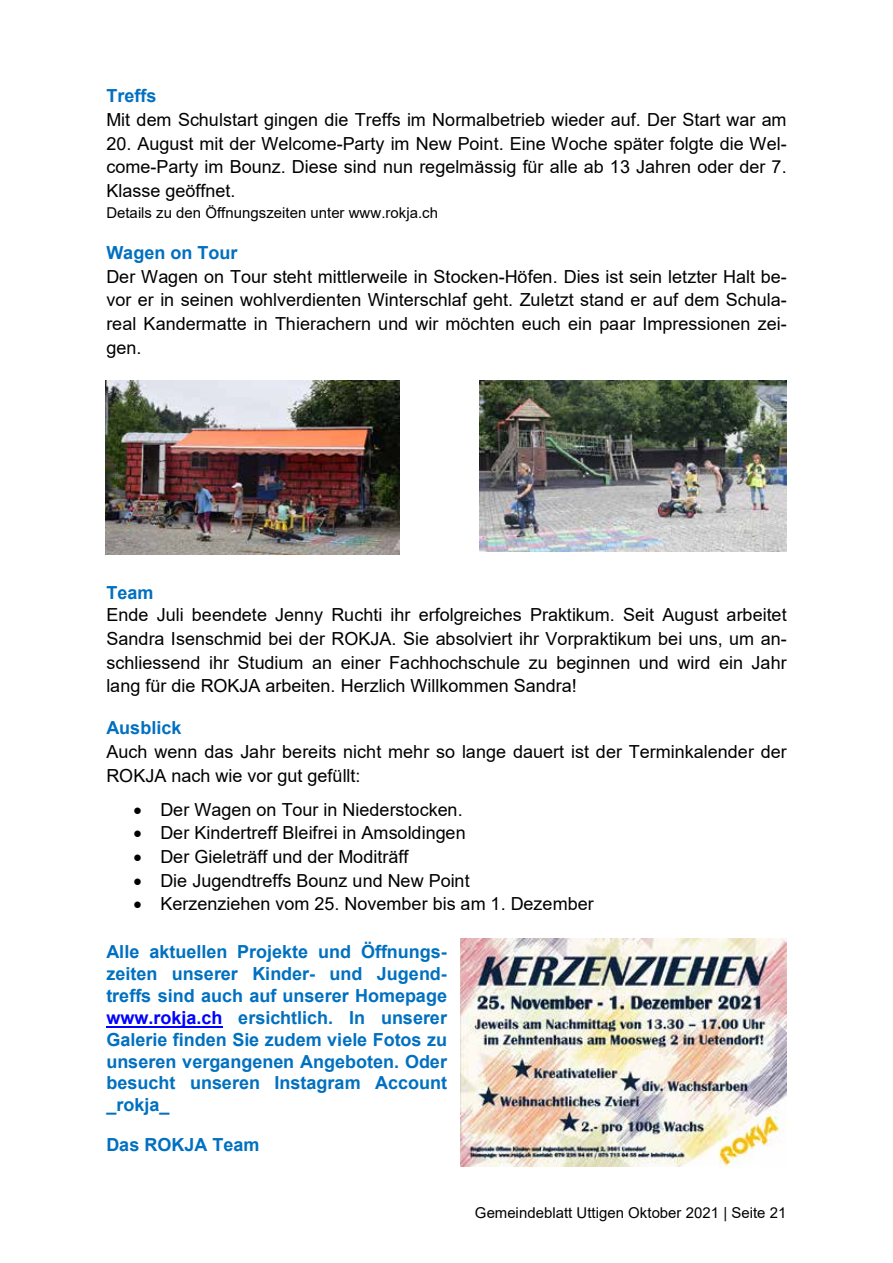
<style>
.page{position:relative;width:893px;height:1263px;background:#fff}
.page>*{position:absolute;margin:0;border:0;box-sizing:border-box;transform-origin:0 0}
.t1{font:18px/23.9px "Arial";color:#000;text-align:justify}
.t2{font:700 18px/21.9px "Arial";color:#0070c0;text-align:justify}
.t3{font:15px "Arial";color:#000}
.s1{color:#00f}
</style>
<div class="page">
<img style="left:106px;top:380px;width:293px;height:174px">
<img style="left:480px;top:380px;width:306px;height:171px">
<img style="left:460px;top:938px;width:327px;height:228px">
<hr style="left:106px;top:1026px;width:117px;height:1px;background:#00f">
<p class="t2" style="left:106px;top:85px;width:52px">Treffs</p>
<p class="t1" style="left:106px;top:107px;width:682px">Mit dem Schulstart gingen die Treffs im Normalbetrieb wieder auf. Der Start war am</p>
<p class="t1" style="left:106px;top:131px;width:682px">20. August mit der Welcome-Party im New Point. Eine Woche später folgte die Wel&shy;come-Party im Bounz. Diese sind nun regelmässig für alle ab 13 Jahren oder der 7.<br>Klasse geöffnet.</p>
<p class="t3" style="left:106px;top:203px;width:333px">Details zu den Öffnungszeiten unter www.rokja.ch</p>
<p class="t2" style="left:106px;top:242px;width:133px">Wagen on Tour</p>
<p class="t1" style="left:106px;top:264px;width:682px">Der Wagen on Tour steht mittlerweile in Stocken-Höfen. Dies ist sein letzter Halt be&shy;vor er in seinen wohlverdienten Winterschlaf geht. Zuletzt stand er auf dem Schula&shy;real Kandermatte in Thierachern und wir möchten euch ein paar Impressionen zei&shy;gen.</p>
<p class="t2" style="left:106px;top:582px;width:49px">Team</p>
<p class="t1" style="left:106px;top:603px;width:682px">Ende Juli beendete Jenny Ruchti ihr erfolgreiches Praktikum. Seit August arbeitet Sandra Isenschmid bei der ROKJA. Sie absolviert ihr Vorpraktikum bei uns, um an&shy;schliessend ihr Studium an einer Fachhochschule zu beginnen und wird ein Jahr lang für die ROKJA arbeiten. Herzlich Willkommen Sandra!</p>
<p class="t2" style="left:106px;top:717px;width:77px">Ausblick</p>
<p class="t1" style="left:106px;top:740px;width:682px">Auch wenn das Jahr bereits nicht mehr so lange dauert ist der Terminkalender der<br>ROKJA nach wie vor gut gefüllt:</p>
<p class="t1" style="left:133px;top:797px;width:331px">• Der Wagen on Tour in Niederstocken.</p>
<p class="t1" style="left:133px;top:821px;width:334px">• Der Kindertreff Bleifrei in Amsoldingen</p>
<p class="t1" style="left:133px;top:845px;width:277px">• Der Gieleträff und der Moditräff</p>
<p class="t1" style="left:133px;top:868px;width:338px">• Die Jugendtreffs Bounz und New Point</p>
<p class="t1" style="left:133px;top:891px;width:462px">• Kerzenziehen vom 25. November bis am 1. Dezember</p>
<p class="t2" style="left:106px;top:941px;width:342px">Alle aktuellen Projekte und Öffnungs&shy;zeiten unserer Kinder- und Jugend&shy;treffs sind auch auf unserer Homepage <span class="s1">www.rokja.ch</span> ersichtlich. In unserer Galerie finden Sie zudem viele Fotos zu unseren vergangenen Angeboten. Oder besucht unseren Instagram Account _rokja_</p>
<p class="t2" style="left:106px;top:1134px;width:155px">Das ROKJA Team</p>
<p class="t3" style="left:475px;top:1203px;width:313px">Gemeindeblatt Uttigen Oktober 2021 | Seite 21</p>
</div>
